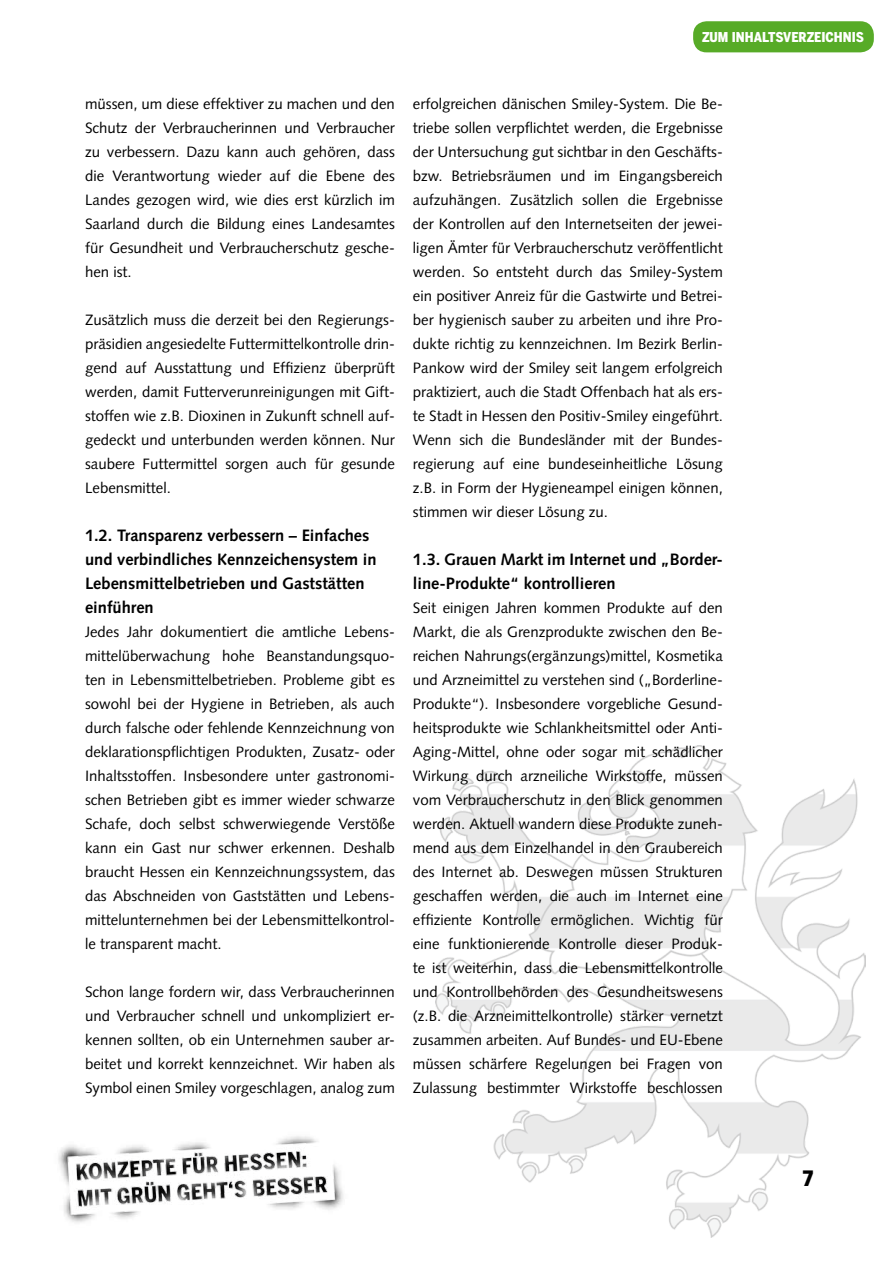
<style>
.page{position:relative;width:893px;height:1263px;background:#fff}
.page>*{position:absolute;margin:0;border:0;box-sizing:border-box;transform-origin:0 0}
.t1{font:900 21px "Benton Sans Cond";color:#000}
.t2{font:700 16.5px/24px "Gruene Syntax";color:#000}
.t3{font:15px/24px "Gruene Syntax";color:#000;text-align:justify}
.t4{font:900 13.5px "Benton Sans Cond";color:#fff}
</style>
<div class="page">
<img style="left:436px;top:746px;width:429px;height:491px">
<img style="left:58px;top:1136px;width:285px;height:87px">
<div style="left:693px;top:21px;width:181px;height:31px;background:#57ab27;border-radius:14px"></div>
<p class="t4" style="left:702px;top:29px;width:164px">ZUM INHALTSVERZEICHNIS</p>
<p class="t3" style="left:85px;top:92px;width:311px">müssen, um diese effektiver zu machen und den Schutz der Verbraucherinnen und Verbraucher zu verbessern. Dazu kann auch gehören, dass die Verantwortung wieder auf die Ebene des Landes gezogen wird, wie dies erst kürzlich im Saarland durch die Bildung eines Landesamtes für Gesundheit und Verbraucherschutz gesche&shy;hen ist.</p>
<p class="t3" style="left:85px;top:308px;width:311px">Zusätzlich muss die derzeit bei den Regierungs&shy;präsidien angesiedelte Futtermittelkontrolle drin&shy;gend auf Ausstattung und Effizienz überprüft werden, damit Futterverunreinigungen mit Gift&shy;stoffen wie z.B. Dioxinen in Zukunft schnell auf&shy;gedeckt und unterbunden werden können. Nur saubere Futtermittel sorgen auch für gesunde Lebensmittel.</p>
<p class="t2" style="left:85px;top:523px;width:293px">1.2. Transparenz verbessern – Einfaches und verbindliches Kennzeichensystem in Lebensmittelbetrieben und Gaststätten einführen</p>
<p class="t3" style="left:85px;top:620px;width:311px">Jedes Jahr dokumentiert die amtliche Lebens&shy;mittelüberwachung hohe Beanstandungsquo&shy;ten in Lebensmittelbetrieben. Probleme gibt es sowohl bei der Hygiene in Betrieben, als auch durch falsche oder fehlende Kennzeichnung von deklarationspflichtigen Produkten, Zusatz- oder Inhaltsstoffen. Insbesondere unter gastronomi&shy;schen Betrieben gibt es immer wieder schwarze Schafe, doch selbst schwerwiegende Verstöße kann ein Gast nur schwer erkennen. Deshalb braucht Hessen ein Kennzeichnungssystem, das das Abschneiden von Gaststätten und Lebens&shy;mittelunternehmen bei der Lebensmittelkontrol&shy;le transparent macht.</p>
<p class="t3" style="left:85px;top:980px;width:311px">Schon lange fordern wir, dass Verbraucherinnen und Verbraucher schnell und unkompliziert er&shy;kennen sollten, ob ein Unternehmen sauber ar&shy;beitet und korrekt kennzeichnet. Wir haben als Symbol einen Smiley vorgeschlagen, analog zum</p>
<p class="t3" style="left:413px;top:92px;width:311px">erfolgreichen dänischen Smiley-System. Die Be&shy;triebe sollen verpflichtet werden, die Ergebnisse der Untersuchung gut sichtbar in den Geschäfts&shy;bzw. Betriebsräumen und im Eingangsbereich aufzuhängen. Zusätzlich sollen die Ergebnisse der Kontrollen auf den Internetseiten der jewei&shy;ligen Ämter für Verbraucherschutz veröffentlicht werden. So entsteht durch das Smiley-System ein positiver Anreiz für die Gastwirte und Betrei&shy;ber hygienisch sauber zu arbeiten und ihre Pro&shy;dukte richtig zu kennzeichnen. Im Bezirk Berlin-Pankow wird der Smiley seit langem erfolgreich praktiziert, auch die Stadt Offenbach hat als ers&shy;te Stadt in Hessen den Positiv-Smiley eingeführt.<br>Wenn sich die Bundesländer mit der Bundes&shy;regierung auf eine bundeseinheitliche Lösung z.B. in Form der Hygieneampel einigen können, stimmen wir dieser Lösung zu.</p>
<p class="t2" style="left:413px;top:547px;width:311px">1.3. Grauen Markt im Internet und „Border&shy;line-Produkte“ kontrollieren</p>
<p class="t3" style="left:413px;top:596px;width:311px">Seit einigen Jahren kommen Produkte auf den Markt, die als Grenzprodukte zwischen den Be&shy;reichen Nahrungs(ergänzungs)mittel, Kosmetika und Arzneimittel zu verstehen sind („Borderline-Produkte“). Insbesondere vorgebliche Gesund&shy;heitsprodukte wie Schlankheitsmittel oder Anti-Aging-Mittel, ohne oder sogar mit schädlicher Wirkung durch arzneiliche Wirkstoffe, müssen vom Verbraucherschutz in den Blick genommen werden. Aktuell wandern diese Produkte zuneh&shy;mend aus dem Einzelhandel in den Graubereich des Internet ab. Deswegen müssen Strukturen geschaffen werden, die auch im Internet eine effiziente Kontrolle ermöglichen. Wichtig für eine funktionierende Kontrolle dieser Produk&shy;te ist weiterhin, dass die Lebensmittelkontrolle und Kontrollbehörden des Gesundheitswesens (z.B. die Arzneimittelkontrolle) stärker vernetzt zusammen arbeiten. Auf Bundes- und EU-Ebene müssen schärfere Regelungen bei Fragen von Zulassung bestimmter Wirkstoffe beschlossen</p>
<h1 class="t1" style="left:803px;top:1166px;width:11px">7</h1>
</div>
